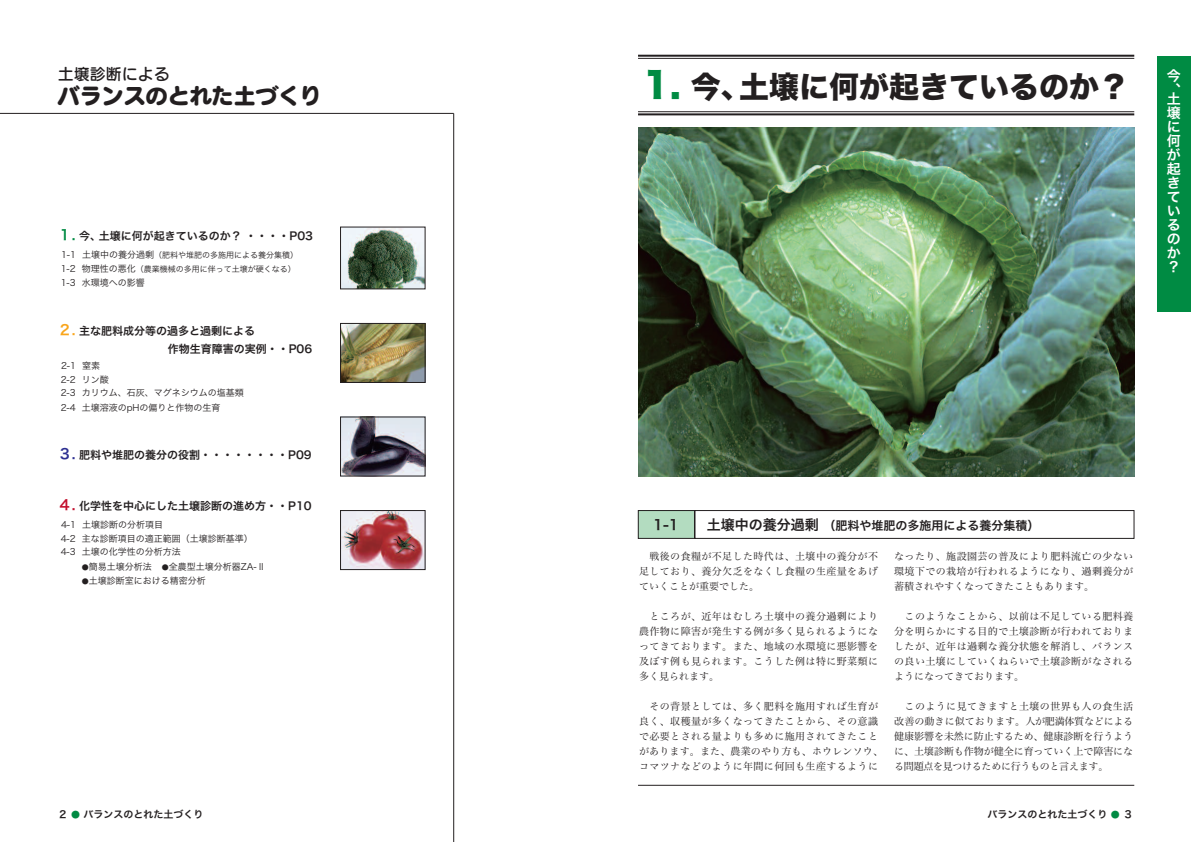
<style>
.page{position:relative;width:1191px;height:842px;background:#fff}
.page>*{position:absolute;margin:0;border:0;box-sizing:border-box;transform-origin:0 0}
.t1{font:30px "Hira Kaku Std W8";color:#231f20}
.t2{font:22px "Seurat CID EB";color:#231f20}
.t3{font:16px "Seurat CID DB";color:#231f20}
.t4{font:14px/14px "Hira Kaku Pro W6";color:#fff}
.t5{font:14px "Hira Kaku Pro W6";color:#231f20}
.t6{font:12px "Hira Kaku Pro W6";color:#231f20}
.t7{font:11px/18.4px "Hira Kaku Pro W6";color:#231f20}
.t8{font:10px/15px "Hira Min Pro W3";letter-spacing:.04em;color:#231f20;text-align:justify}
.t9{font:10px "Hira Kaku Pro W6";color:#231f20}
.t10{font:9px/13.8px "Hira Kaku Pro W3";color:#231f20}
.t11{font:8px/14.1px "Hira Kaku Pro W3";color:#231f20}
.s1{font-size:14px;color:#008b43}
.s2{font-size:9px}
.s3{font-size:14px;color:#f9a51b}
.s4{font-size:14px;color:#2e3092}
.s5{font-size:14px;color:#c3102e}
.s6{font-size:7px}
.s7{font-size:35px;color:#008b43}
.s8{font-size:14px}
.s9{font-size:9px;color:#008b43}
</style>
<div class="page">
<hr style="left:638px;top:785px;width:496px;height:1px;background:#231f20">
<hr style="left:638px;top:55px;width:496px;height:2px;background:#231f20">
<hr style="left:638px;top:58px;width:496px;height:1px;background:#231f20">
<div style="left:1157px;top:57px;width:34px;height:255px;background:#008b43"></div>
<hr style="left:0;top:113px;width:454px;height:1px;background:#231f20">
<hr style="left:453px;top:113px;width:1px;height:729px;background:#231f20">
<img style="left:342px;top:229px;width:81px;height:58px">
<div style="left:340px;top:227px;width:85px;height:62px;border:1px solid #231f20"></div>
<img style="left:342px;top:325px;width:81px;height:56px">
<div style="left:340px;top:323px;width:85px;height:60px;border:1px solid #231f20"></div>
<img style="left:342px;top:419px;width:81px;height:55px">
<div style="left:340px;top:417px;width:85px;height:59px;border:1px solid #231f20"></div>
<img style="left:342px;top:512px;width:81px;height:56px">
<div style="left:340px;top:510px;width:85px;height:60px;border:1px solid #231f20"></div>
<img style="left:638px;top:128px;width:496px;height:348px">
<hr style="left:638px;top:111px;width:496px;height:1px;background:#231f20">
<hr style="left:638px;top:113px;width:496px;height:2px;background:#231f20">
<div style="left:694px;top:510px;width:440px;height:29px;border:1px solid #231f20"></div>
<div style="left:638px;top:510px;width:56px;height:28px;background:#b3dcc0"></div>
<div style="left:638px;top:510px;width:56px;height:29px;border:1px solid #231f20"></div>
<h3 class="t3" style="left:58px;top:63px;width:113px">土壌診断による</h3>
<h2 class="t2" style="left:58px;top:80px;width:265px">バランスのとれた土づくり</h2>
<p class="t7" style="left:58px;top:226px;width:257px"><span class="s1">１.</span> 今、土壌に何が起きているのか？・・・・P03</p>
<p class="t11" style="left:61px;top:247px;width:239px"><span class="s2">1-1 土壌中の養分過剰</span>（肥料や堆肥の多施用による養分集積）<br><span class="s2">1-2 物理性の悪化</span>（農業機械の多用に伴って土壌が硬くなる）</p>
<p class="t10" style="left:61px;top:275px;width:86px">1-3 水環境への影響</p>
<p class="t7" style="left:168px;top:321px;width:146px;text-indent:-110px"><span class="s3">２.</span> 主な肥料成分等の過多と過剰による<br>作物生育障害の実例・・P06</p>
<p class="t10" style="left:61px;top:358px;width:185px">2-1 窒素<br>2-2 リン酸<br>2-3 カリウム、石灰、マグネシウムの塩基類</p>
<p class="t10" style="left:61px;top:400px;width:161px">2-4 土壌溶液のpHの偏りと作物の生育</p>
<p class="t7" style="left:58px;top:445px;width:255px"><span class="s4">３.</span> 肥料や堆肥の養分の役割・・・・・・・・P09</p>
<p class="t7" style="left:58px;top:496px;width:255px"><span class="s5">４.</span> 化学性を中心にした土壌診断の進め方・・P10</p>
<p class="t10" style="left:61px;top:517px;width:194px">4-1 土壌診断の分析項目<br>4-2 主な診断項目の適正範囲（土壌診断基準）<br>4-3 土壌の化学性の分析方法</p>
<p class="t10" style="left:82px;top:559px;width:185px"><span class="s6">●</span>簡易土壌分析法 <span class="s6">●</span>全農型土壌分析器ZA-Ⅱ</p>
<p class="t10" style="left:82px;top:573px;width:125px"><span class="s6">●</span>土壌診断室における精密分析</p>
<h1 class="t1" style="left:643px;top:70px;width:488px"><span class="s7">1.</span> 今、土壌に何が起きているのか？</h1>
<h3 class="t5" style="left:653px;top:512px;width:27px">1-1</h3>
<p class="t6" style="left:706px;top:514px;width:334px"><span class="s8">土壌中の養分過剰</span>（肥料や堆肥の多施用による養分集積）</p>
<p class="t8" style="left:639px;top:548px;width:240px;text-indent:10px">戦後の食糧が不足した時代は、土壌中の養分が不足しており、養分欠乏をなくし食糧の生産量をあげていくことが重要でした。</p>
<p class="t8" style="left:639px;top:608px;width:240px;text-indent:10px">ところが、近年はむしろ土壌中の養分過剰により農作物に障害が発生する例が多く見られるようになってきております。また、地域の水環境に悪影響を及ぼす例も見られます。こうした例は特に野菜類に多く見られます。</p>
<p class="t8" style="left:639px;top:698px;width:245px;text-align:center">その背景としては、多く肥料を施用すれば生育が<br>良く、収穫量が多くなってきたことから、その意識で必要とされる量よりも多めに施用されてきたことがあります。また、農業のやり方も、ホウレンソウ、コマツナなどのように年間に何回も生産するように</p>
<p class="t8" style="left:894px;top:548px;width:240px">なったり、施設園芸の普及により肥料流亡の少ない環境下での栽培が行われるようになり、過剰養分が蓄積されやすくなってきたこともあります。</p>
<p class="t8" style="left:894px;top:608px;width:240px;text-indent:10px">このようなことから、以前は不足している肥料養分を明らかにする目的で土壌診断が行われておりましたが、近年は過剰な養分状態を解消し、バランスの良い土壌にしていくねらいで土壌診断がなされるようになってきております。</p>
<p class="t8" style="left:894px;top:698px;width:240px;text-indent:10px">このように見てきますと土壌の世界も人の食生活改善の動きに似ております。人が肥満体質などによる健康影響を未然に防止するため、健康診断を行うように、土壌診断も作物が健全に育っていく上で障害になる問題点を見つけるために行うものと言えます。</p>
<p class="t9" style="left:58px;top:805px;width:147px">２ <span class="s9">●</span> バランスのとれた土づくり</p>
<p class="t9" style="left:987px;top:805px;width:147px">バランスのとれた土づくり <span class="s9">●</span> ３</p>
<h3 class="t4" style="left:1167px;top:69px;width:15px">今、</h3>
<h3 class="t4" style="left:1167px;top:92px;width:15px;text-align:justify">土壌に何が起きているのか？</h3>
</div>
